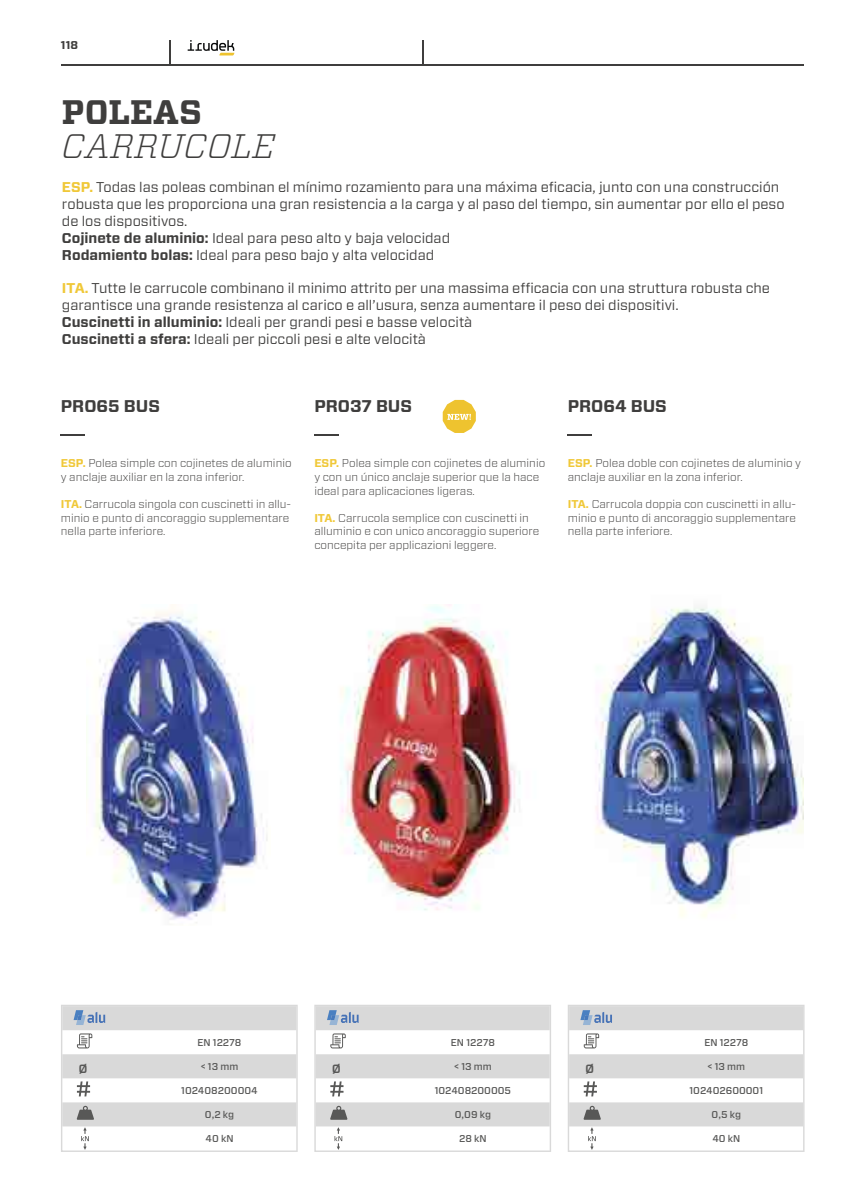
<style>
.page{position:relative;width:844px;height:1191px;background:#fff}
.page>*{position:absolute;margin:0;border:0;box-sizing:border-box;transform-origin:0 0}
.t1{font:italic 300 33.95px "Vitesse";color:#3f3e3d}
.t2{font:700 33.95px "Vitesse";color:#3f3e3d}
.t3{font:700 16.97px "Vitesse Sans";color:#3f3e3d}
.t4{font:500 15.58px "Vitesse Sans";color:#585857}
.t5{font:14.17px/17px "Vitesse Sans";color:#3f3e3d}
.t6{font:300 11.38px/13.7px "Vitesse Sans";color:#3f3e3d}
.t7{font:700 11.38px "Vitesse Sans";color:#3f3e3d}
.t8{font:500 9.97px "Vitesse Sans";color:#585857}
.s1{font-weight:700;color:#f0c838}
.s2{font-weight:700}
</style>
<div class="page">
<hr style="left:61px;top:434px;width:24px;height:2px;background:#3f3e3d">
<hr style="left:314px;top:434px;width:24px;height:2px;background:#3f3e3d">
<hr style="left:567px;top:434px;width:24px;height:2px;background:#3f3e3d">
<img style="left:86px;top:604px;width:182px;height:319px">
<img style="left:340px;top:604px;width:181px;height:306px">
<img style="left:595px;top:607px;width:207px;height:310px">
<svg style="left:61px;top:1005px;width:236px;height:147px"></svg>
<svg style="left:314px;top:1005px;width:237px;height:147px"></svg>
<svg style="left:568px;top:1005px;width:236px;height:147px"></svg>
<svg style="left:187px;top:40px;width:47px;height:15px"></svg>
<hr style="left:61px;top:64px;width:741px;height:1px;background:#3f3e3d">
<svg style="left:169px;top:40px;width:1px;height:24px"></svg>
<svg style="left:422px;top:40px;width:1px;height:24px"></svg>
<svg style="left:442px;top:400px;width:33px;height:33px"></svg>
<p class="t7" style="left:61px;top:38px;width:19px">118</p>
<h1 class="t2" style="left:62px;top:89px;width:141px">POLEAS</h1>
<h1 class="t1" style="left:62px;top:122px;width:214px">CARRUCOLE</h1>
<p class="t5" style="left:62px;top:178px;width:724px"><span class="s1">ESP.</span> Todas las poleas combinan el mínimo rozamiento para una máxima eficacia, junto con una construcción robusta que les proporciona una gran resistencia a la carga y al paso del tiempo, sin aumentar por ello el peso de los dispositivos.<br><span class="s2">Cojinete de aluminio:</span> Ideal para peso alto y baja velocidad<br><span class="s2">Rodamiento bolas:</span> Ideal para peso bajo y alta velocidad</p>
<p class="t5" style="left:62px;top:280px;width:709px"><span class="s1">ITA.</span> Tutte le carrucole combinano il minimo attrito per una massima efficacia con una struttura robusta che garantisce una grande resistenza al carico e all’usura, senza aumentare il peso dei dispositivi.<br><span class="s2">Cuscinetti in alluminio:</span> Ideali per grandi pesi e basse velocità<br><span class="s2">Cuscinetti a sfera:</span> Ideali per piccoli pesi e alte velocità</p>
<p class="t3" style="left:61px;top:395px;width:100px">PRO65 BUS</p>
<p class="t3" style="left:314px;top:395px;width:99px">PRO37 BUS</p>
<p class="t3" style="left:567px;top:395px;width:101px">PRO64 BUS</p>
<p class="t6" style="left:61px;top:456px;width:232px"><span class="s1">ESP.</span> Polea simple con cojinetes de aluminio y anclaje auxiliar en la zona inferior.</p>
<p class="t6" style="left:61px;top:497px;width:232px"><span class="s1">ITA.</span> Carrucola singola con cuscinetti in allu&shy;minio e punto di ancoraggio supplementare nella parte inferiore.</p>
<p class="t6" style="left:314px;top:456px;width:232px"><span class="s1">ESP.</span> Polea simple con cojinetes de aluminio y con un único anclaje superior que la hace ideal para aplicaciones ligeras.</p>
<p class="t6" style="left:314px;top:510px;width:226px"><span class="s1">ITA.</span> Carrucola semplice con cuscinetti in alluminio e con unico ancoraggio superiore concepita per applicazioni leggere.</p>
<p class="t6" style="left:567px;top:456px;width:235px"><span class="s1">ESP.</span> Polea doble con cojinetes de aluminio y anclaje auxiliar en la zona inferior.</p>
<p class="t6" style="left:567px;top:497px;width:230px;text-align:justify"><span class="s1">ITA.</span> Carrucola doppia con cuscinetti in allu&shy;minio e punto di ancoraggio supplementare nella parte inferiore.</p>
<p class="t8" style="left:197px;top:1036px;width:45px">EN 12278</p>
<p class="t4" style="left:78px;top:1056px;width:11px">ø</p>
<p class="t8" style="left:201px;top:1060px;width:39px">&lt; 13 mm</p>
<p class="t8" style="left:181px;top:1083px;width:78px">102408200004</p>
<p class="t8" style="left:205px;top:1108px;width:31px">0,2 kg</p>
<p class="t8" style="left:205px;top:1132px;width:29px">40 kN</p>
<p class="t8" style="left:451px;top:1036px;width:45px">EN 12278</p>
<p class="t4" style="left:332px;top:1056px;width:11px">ø</p>
<p class="t8" style="left:454px;top:1060px;width:39px">&lt; 13 mm</p>
<p class="t8" style="left:434px;top:1083px;width:78px">102408200005</p>
<p class="t8" style="left:454px;top:1108px;width:38px">0,09 kg</p>
<p class="t8" style="left:459px;top:1132px;width:29px">28 kN</p>
<p class="t8" style="left:704px;top:1036px;width:45px">EN 12278</p>
<p class="t4" style="left:585px;top:1056px;width:11px">ø</p>
<p class="t8" style="left:707px;top:1060px;width:39px">&lt; 13 mm</p>
<p class="t8" style="left:689px;top:1083px;width:75px">102402600001</p>
<p class="t8" style="left:711px;top:1108px;width:31px">0,5 kg</p>
<p class="t8" style="left:712px;top:1132px;width:29px">40 kN</p>
</div>
